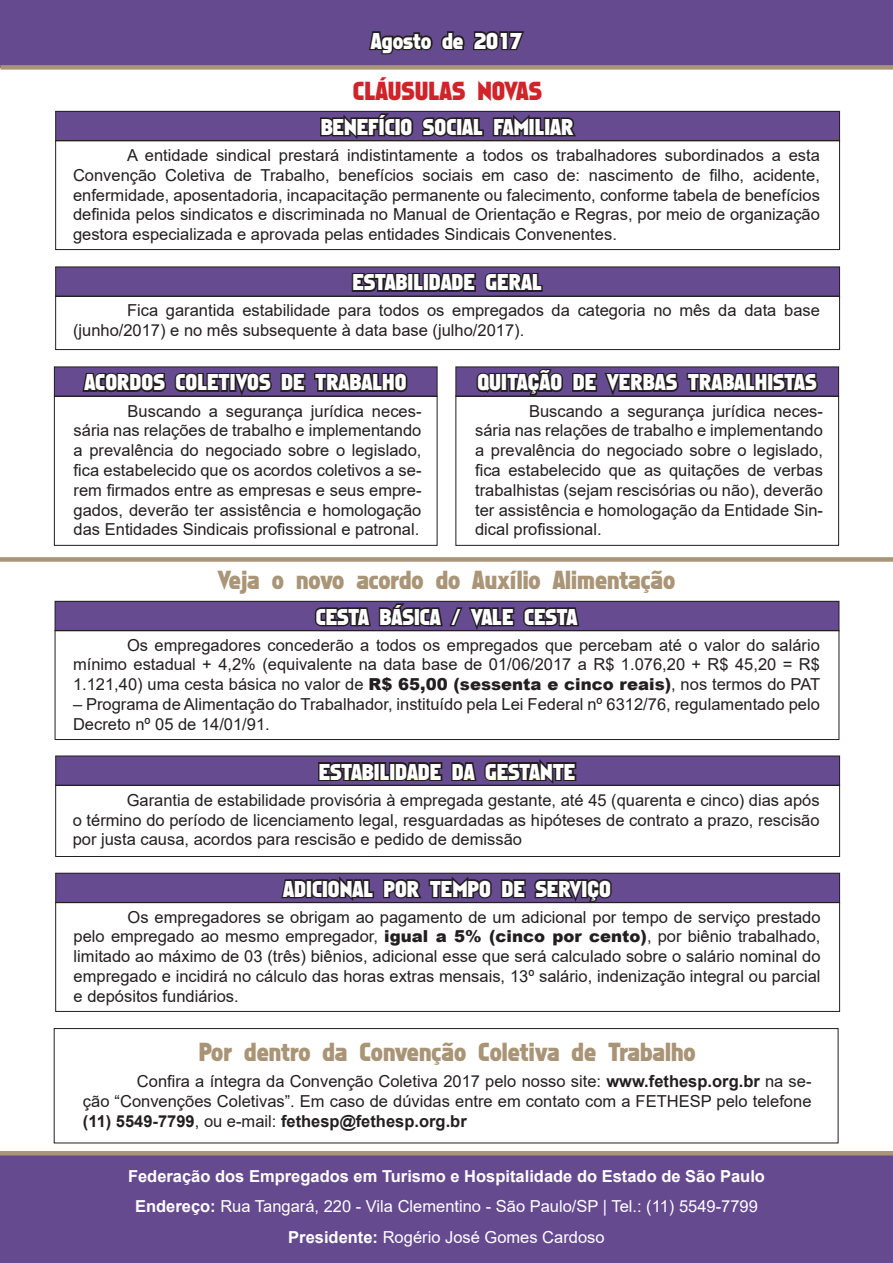
<style>
.page{position:relative;width:893px;height:1263px;background:#fff}
.page>*{position:absolute;margin:0;border:0;box-sizing:border-box;transform-origin:0 0}
.t1{font:24px "Faktos";color:#a99476}
.t2{font:24px "Faktos";color:#aa9577}
.t3{font:24px "Faktos";color:#d1232a}
.t4{font:21px "Faktos";color:#fff}
.t5{font:16.5px/19.8px "Arial";color:#231f20;text-align:justify}
.t6{font:16.5px "Arial";color:#fff}
.t7{font:700 16.5px "Arial";color:#fff}
.s1{font-weight:900}
.s2{font-weight:700}
</style>
<div class="page">
<div style="left:0;top:0;width:893px;height:67px;background:#664a8f"></div>
<div style="left:0;top:65px;width:893px;height:5px;background:#a99476"></div>
<div style="left:0;top:1153px;width:893px;height:110px;background:#664a90"></div>
<hr style="left:0;top:1151px;width:893px;height:4px;background:#a99476">
<div style="left:55px;top:601px;width:784px;height:30px;background:#664b90"></div>
<div style="left:55px;top:601px;width:784px;height:30px;border:1px solid #231f20"></div>
<svg style="left:313px;top:600px;width:268px;height:30px"></svg>
<div style="left:55px;top:630px;width:784px;height:110px;border:1px solid #231f20"></div>
<div style="left:56px;top:873px;width:784px;height:30px;background:#664b90"></div>
<div style="left:55px;top:873px;width:785px;height:30px;border:1px solid #231f20"></div>
<svg style="left:280px;top:872px;width:334px;height:30px"></svg>
<div style="left:55px;top:902px;width:785px;height:110px;border:1px solid #231f20"></div>
<div style="left:56px;top:111px;width:783px;height:30px;background:#664b90"></div>
<div style="left:55px;top:111px;width:785px;height:30px;border:1px solid #231f20"></div>
<svg style="left:318px;top:31px;width:260px;height:109px"></svg>
<div style="left:55px;top:140px;width:785px;height:110px;border:1px solid #231f20"></div>
<div style="left:54px;top:1028px;width:784px;height:115px;border:1px solid #231f20"></div>
<div style="left:56px;top:756px;width:784px;height:29px;background:#664b90"></div>
<div style="left:55px;top:756px;width:785px;height:30px;border:1px solid #231f20"></div>
<svg style="left:317px;top:755px;width:127px;height:26px"></svg>
<svg style="left:450px;top:755px;width:128px;height:30px"></svg>
<div style="left:55px;top:785px;width:785px;height:72px;border:1px solid #231f20"></div>
<div style="left:0;top:557px;width:893px;height:5px;background:#a99476"></div>
<div style="left:54px;top:367px;width:383px;height:29px;background:#664b90"></div>
<svg style="left:81px;top:366px;width:329px;height:30px"></svg>
<div style="left:54px;top:396px;width:383px;height:150px;border:1px solid #231f20"></div>
<div style="left:456px;top:367px;width:383px;height:29px;background:#664b90"></div>
<svg style="left:474px;top:366px;width:91px;height:30px"></svg>
<svg style="left:571px;top:366px;width:249px;height:30px"></svg>
<div style="left:455px;top:396px;width:384px;height:150px;border:1px solid #231f20"></div>
<div style="left:56px;top:267px;width:783px;height:29px;background:#664b90"></div>
<svg style="left:350px;top:266px;width:127px;height:26px"></svg>
<svg style="left:483px;top:266px;width:61px;height:26px"></svg>
<div style="left:55px;top:296px;width:785px;height:54px;border:1px solid #231f20"></div>
<p class="t4" style="left:371px;top:29px;width:153px">Agosto de 2017</p>
<p class="t3" style="left:353px;top:77px;width:191px">CLÁUSULAS NOVAS</p>
<p class="t4" style="left:321px;top:115px;width:254px">BENEFÍCIO SOCIAL FAMILIAR</p>
<p class="t5" style="left:73px;top:145px;width:748px;text-indent:54px">A entidade sindical prestará indistintamente a todos os trabalhadores subordinados a esta Convenção Coletiva de Trabalho, benefícios sociais em caso de: nascimento de filho, acidente, enfermidade, aposentadoria, incapacitação permanente ou falecimento, conforme tabela de benefícios definida pelos sindicatos e discriminada no Manual de Orientação e Regras, por meio de organização gestora especializada e aprovada pelas entidades Sindicais Convenentes.</p>
<p class="t4" style="left:352px;top:270px;width:191px">ESTABILIDADE GERAL</p>
<p class="t5" style="left:73px;top:301px;width:748px;text-indent:54px">Fica garantida estabilidade para todos os empregados da categoria no mês da data base (junho/2017) e no mês subsequente à data base (julho/2017).</p>
<p class="t4" style="left:84px;top:370px;width:324px">ACORDOS COLETIVOS DE TRABALHO</p>
<p class="t5" style="left:74px;top:401px;width:349px;text-indent:54px">Buscando a segurança jurídica neces&shy;sária nas relações de trabalho e implementando a prevalência do negociado sobre o legislado, fica estabelecido que os acordos coletivos a se&shy;rem firmados entre as empresas e seus empre&shy;gados, deverão ter assistência e homologação das Entidades Sindicais profissional e patronal.</p>
<p class="t4" style="left:477px;top:370px;width:341px">QUITAÇÃO DE VERBAS TRABALHISTAS</p>
<p class="t5" style="left:475px;top:401px;width:349px;text-indent:54px">Buscando a segurança jurídica neces&shy;sária nas relações de trabalho e implementando a prevalência do negociado sobre o legislado, fica estabelecido que as quitações de verbas trabalhistas (sejam rescisórias ou não), deverão ter assistência e homologação da Entidade Sin&shy;dical profissional.</p>
<p class="t2" style="left:218px;top:566px;width:459px">Veja o novo acordo do Auxílio Alimentação</p>
<p class="t4" style="left:316px;top:605px;width:263px">CESTA BÁSICA / VALE CESTA</p>
<p class="t5" style="left:73px;top:635px;width:749px;text-indent:54px">Os empregadores concederão a todos os empregados que percebam até o valor do salário mínimo estadual + 4,2% (equivalente na data base de 01/06/2017 a R$ 1.076,20 + R$ 45,20 = R$ 1.121,40) uma cesta básica no valor de <span class="s1">R$ 65,00 (sessenta e cinco reais)</span>, nos termos do PAT</p>
<p class="t5" style="left:73px;top:694px;width:748px">– Programa de Alimentação do Trabalhador, instituído pela Lei Federal nº 6312/76, regulamentado pelo<br>Decreto nº 05 de 14/01/91.</p>
<p class="t4" style="left:319px;top:759px;width:258px">ESTABILIDADE DA GESTANTE</p>
<p class="t5" style="left:73px;top:790px;width:748px;text-indent:54px">Garantia de estabilidade provisória à empregada gestante, até 45 (quarenta e cinco) dias após o término do período de licenciamento legal, resguardadas as hipóteses de contrato a prazo, rescisão por justa causa, acordos para rescisão e pedido de demissão</p>
<p class="t4" style="left:283px;top:877px;width:329px">ADICIONAL POR TEMPO DE SERVIÇO</p>
<p class="t5" style="left:74px;top:907px;width:748px;text-indent:54px">Os empregadores se obrigam ao pagamento de um adicional por tempo de serviço prestado pelo empregado ao mesmo empregador, <span class="s1">igual a 5% (cinco por cento)</span>, por biênio trabalhado, limitado ao máximo de 03 (três) biênios, adicional esse que será calculado sobre o salário nominal do empregado e incidirá no cálculo das horas extras mensais, 13º salário, indenização integral ou parcial e depósitos fundiários.</p>
<p class="t1" style="left:199px;top:1038px;width:498px">Por dentro da Convenção Coletiva de Trabalho</p>
<p class="t5" style="left:83px;top:1072px;width:730px;text-indent:54px">Confira a íntegra da Convenção Coletiva 2017 pelo nosso site: <span class="s2">www.fethesp.org.br</span> na se&shy;ção “Convenções Coletivas”. Em caso de dúvidas entre em contato com a FETHESP pelo telefone <span class="s2">(11) 5549-7799</span>, ou e-mail: <span class="s2">fethesp@fethesp.org.br</span></p>
<p class="t7" style="left:128px;top:1164px;width:638px">Federação dos Empregados em Turismo e Hospitalidade do Estado de São Paulo</p>
<p class="t6" style="left:135px;top:1195px;width:624px"><span class="s2">Endereço:</span> Rua Tangará, 220 - Vila Clementino - São Paulo/SP | Tel.: (11) 5549-7799</p>
<p class="t6" style="left:288px;top:1226px;width:318px"><span class="s2">Presidente:</span> Rogério José Gomes Cardoso</p>
</div>
